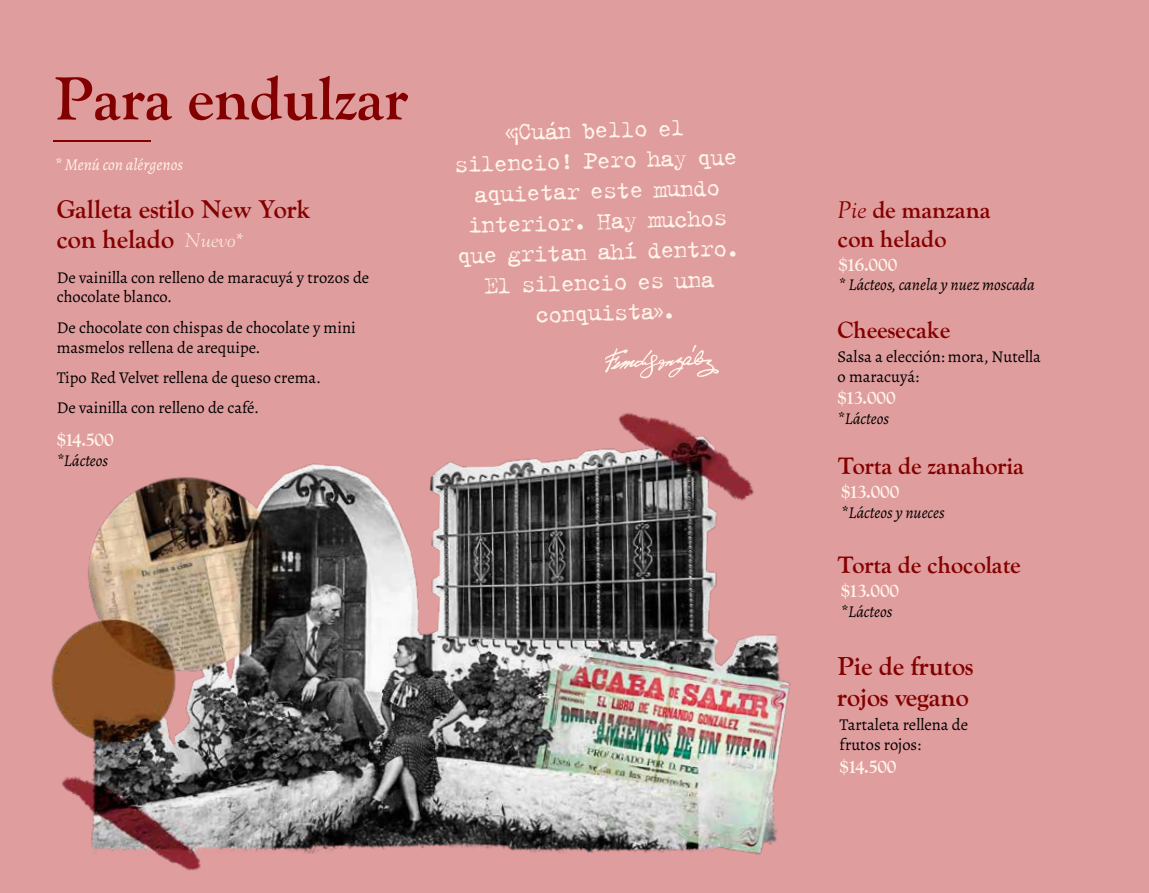
<style>
.page{position:relative;width:1149px;height:893px;background:#fff}
.page>*{position:absolute;margin:0;border:0;box-sizing:border-box;transform-origin:0 0}
.t1{font:700 60px "LTC Goudy Oldstyle Pro";color:#830000}
.t2{font:700 25.5px/30.6px "LTC Goudy Oldstyle Pro";color:#830000}
.t3{font:25.35px/30.5px "Typical Writer";color:#fff4eb;text-align:center}
.t4{font:700 23.55px/28.2px "LTC Goudy Oldstyle Pro";color:#830000}
.t5{font:italic 19.5px "LTC Goudy Oldstyle Pro";color:#f9e5d4}
.t6{font:700 18.9px "LTC Goudy Oldstyle Pro";color:#fff4eb}
.t7{font:16.5px/19.8px "Alegreya";color:#000}
.t8{font:italic 16.5px "Alegreya";color:#000}
.t9{font:italic 16.5px "Alegreya";color:#fff4eb}
.s1{font-family:"Myriad Pro"}
.s2{font-weight:400;font-style:italic}
</style>
<div class="page">
<div style="left:0;top:0;width:1148px;height:893px;background:#e09d9d"></div>
<img style="left:51px;top:370px;width:740px;height:501px">
<hr style="left:54px;top:140px;width:97px;height:1px;background:#830000">
<svg style="left:604px;top:345px;width:114px;height:34px"></svg>
<svg style="left:629px;top:242px;width:4px;height:4px"></svg>
<h1 class="t1" style="left:54px;top:63px;width:356px">Para endulzar</h1>
<p class="t9" style="left:55px;top:153px;width:130px">* Menú con alérgenos</p>
<h2 class="t2" style="left:57px;top:195px;width:256px">Galleta estilo New York con helado</h2>
<p class="t7" style="left:57px;top:267px;width:314px">De vainilla con relleno de maracuyá y trozos de chocolate blanco.</p>
<p class="t7" style="left:57px;top:317px;width:300px">De chocolate con chispas de chocolate y mini masmelos rellena de arequipe.</p>
<p class="t7" style="left:57px;top:362px;width:266px;line-height:30.3px">Tipo Red Velvet rellena de queso crema.<br>De vainilla con relleno de café.</p>
<p class="t6" style="left:57px;top:428px;width:58px">$14.500</p>
<p class="t8" style="left:57px;top:449px;width:53px">*Lácteos</p>
<p class="t5" style="left:185px;top:229px;width:60px">Nuevo*</p>
<h3 class="t3" style="left:451px;top:119px;width:286px;rotate:-2deg"><span class="s1">«¡</span>Cuan bello el silencio! Pero hay que aquietar este mundo interior. Hay muchos que gritan ahi dentro.<br>El silencio es una conquista<span class="s1">»</span>.</h3>
<h3 class="t4" style="left:837px;top:197px;width:154px"><span class="s2">Pie</span> de manzana con helado</h3>
<p class="t6" style="left:838px;top:253px;width:60px">$16.000</p>
<p class="t8" style="left:838px;top:274px;width:198px">* Lácteos, canela y nuez moscada</p>
<h3 class="t4" style="left:837px;top:317px;width:114px">Cheesecake</h3>
<p class="t7" style="left:837px;top:347px;width:205px">Salsa a elección: mora, Nutella o maracuyá:</p>
<p class="t6" style="left:837px;top:387px;width:60px">$13.000</p>
<p class="t8" style="left:837px;top:408px;width:53px">*Lácteos</p>
<h3 class="t4" style="left:837px;top:453px;width:188px">Torta de zanahoria</h3>
<p class="t6" style="left:840px;top:480px;width:60px">$13.000</p>
<p class="t8" style="left:840px;top:502px;width:105px">*Lácteos y nueces</p>
<h3 class="t4" style="left:837px;top:552px;width:185px">Torta de chocolate</h3>
<p class="t6" style="left:840px;top:579px;width:60px">$13.000</p>
<p class="t8" style="left:840px;top:600px;width:53px">*Lácteos</p>
<h2 class="t2" style="left:836px;top:652px;width:138px">Pie de frutos rojos vegano</h2>
<p class="t7" style="left:839px;top:715px;width:130px">Tartaleta rellena de frutos rojos:</p>
<p class="t6" style="left:839px;top:755px;width:58px">$14.500</p>
</div>
